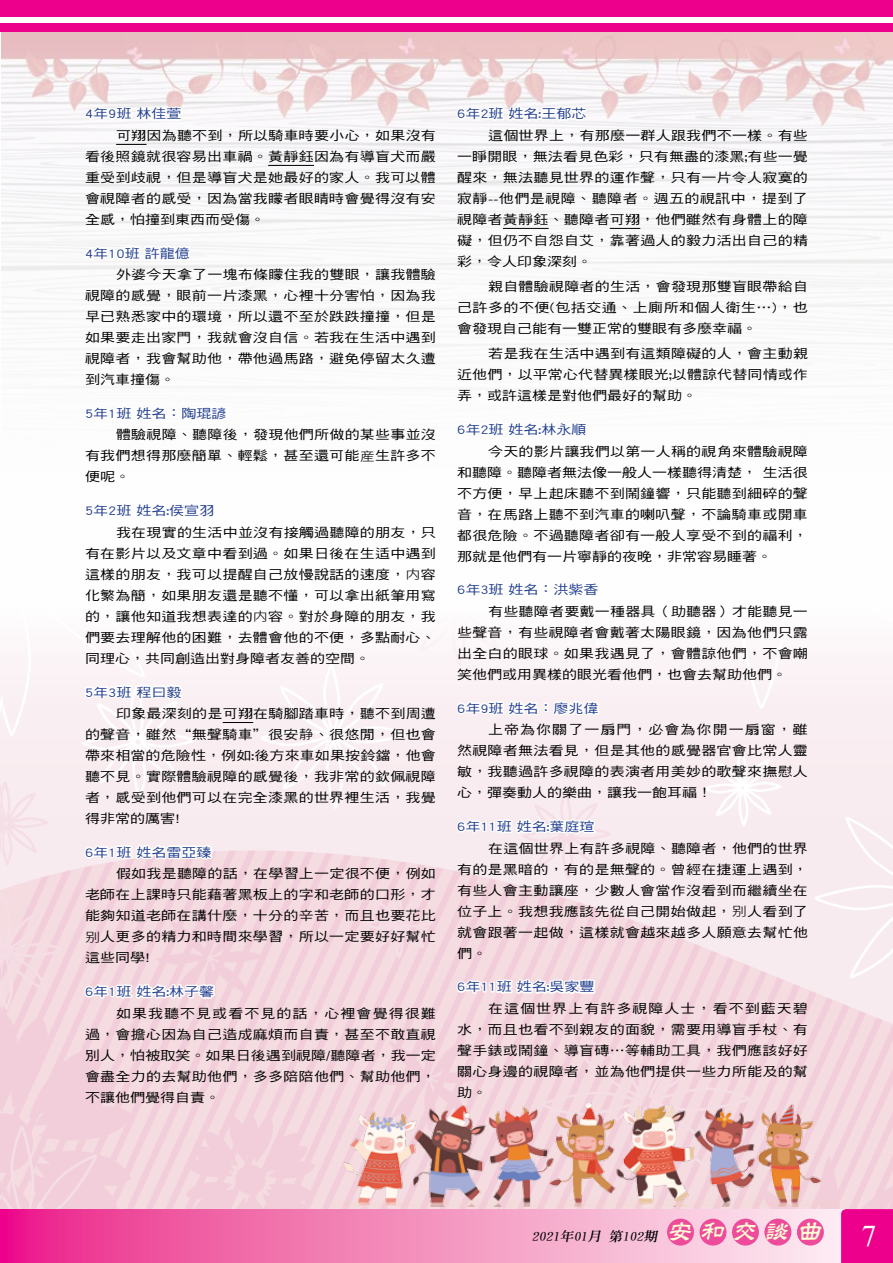
<style>
.page{position:relative;width:893px;height:1263px;background:#fff}
.page>*{position:absolute;margin:0;border:0;box-sizing:border-box;transform-origin:0 0}
.t1{font:12.75px/21px "DF Hei Std W5";letter-spacing:.015em;color:#000;text-align:justify;scale:1.18 1}
.t2{font:12.75px "DF Hei Std W5";color:#24408f;scale:1.18 1}
.t3{font:italic 12.75px "Inn Ming Extra";color:#000;scale:1.1 1}
.s1{font-family:"Microsoft Jheng Hei"}
.s2{font-family:"Times New Roman";font-style:normal;font-size:30px;color:#fff}
</style>
<div class="page">
<img style="left:0;top:634px;width:893px;height:575px">
<svg style="left:0;top:0;width:1px;height:17px"></svg>
<div style="left:1px;top:0;width:892px;height:17px;background:#ec008c"></div>
<div style="left:1px;top:23px;width:892px;height:9px;background:#ec008c"></div>
<hr style="left:0;top:1209px;width:1px;height:54px;background:#ec008c">
<svg style="left:1px;top:1209px;width:840px;height:54px;background:#f387ba"></svg>
<div style="left:841px;top:1209px;width:52px;height:54px;background:#ec008c"></div>
<div style="left:667px;top:1218px;width:27px;height:27px;background:#ed4c9a;border-radius:50%"></div>
<div style="left:699px;top:1218px;width:27px;height:27px;background:#ed4c9a;border-radius:50%"></div>
<div style="left:732px;top:1218px;width:27px;height:27px;background:#ed4c9a;border-radius:50%"></div>
<div style="left:764px;top:1218px;width:27px;height:27px;background:#ed4c9a;border-radius:50%"></div>
<div style="left:797px;top:1218px;width:27px;height:27px;background:#ed4c9a;border-radius:50%"></div>
<img style="left:1px;top:32px;width:892px;height:318px">
<hr style="left:268px;top:165px;width:46px;height:1px;background:#000">
<hr style="left:223px;top:722px;width:30px;height:1px;background:#000">
<svg style="left:81px;top:90px;width:103px;height:71px"></svg>
<svg style="left:81px;top:218px;width:116px;height:82px"></svg>
<svg style="left:82px;top:673px;width:102px;height:66px"></svg>
<svg style="left:83px;top:812px;width:131px;height:87px;background:#f6e4e9"></svg>
<svg style="left:83px;top:951px;width:148px;height:87px;background:#f4dae1"></svg>
<hr style="left:503px;top:228px;width:46px;height:1px;background:#000">
<hr style="left:610px;top:228px;width:30px;height:1px;background:#000">
<svg style="left:455px;top:74px;width:134px;height:87px"></svg>
<svg style="left:455px;top:634px;width:146px;height:3px"></svg>
<svg style="left:455px;top:668px;width:146px;height:87px"></svg>
<svg style="left:455px;top:786px;width:142px;height:87px;background:#f8ecf0"></svg>
<svg style="left:455px;top:947px;width:144px;height:86px;background:#f4dbe2"></svg>
<img style="left:330px;top:1103px;width:509px;height:104px">
<p class="t2" style="left:85px;top:107px;width:83px">4年9班 林佳萱</p>
<p class="t1" style="left:85px;top:125px;width:299px;text-indent:31px">可翔因為聽不到，所以騎車時要小心，如果沒有看後照鏡就很容易出車禍。黃靜鈺因為有導盲犬而嚴重受到歧視，但是導盲犬是她最好的家人。我可以體會視障者的感受，因為當我矇者眼睛時會覺得沒有安全感，怕撞到東西而受傷。</p>
<p class="t2" style="left:85px;top:246px;width:90px">4年10班 許龍億</p>
<p class="t1" style="left:85px;top:264px;width:299px;text-indent:31px">外婆今天拿了一塊布條矇住我的雙眼，讓我體驗視障的感覺，眼前一片漆黑，心裡十分害怕，因為我早已熟悉家中的環境，所以還不至於跌跌撞撞，但是如果要走出家門，我就會沒自信。若我在生活中遇到視障者，我會幫助他，帶他過馬路，避免停留太久遭到汽車撞傷。</p>
<p class="t2" style="left:85px;top:406px;width:121px">5年1班 姓名：陶琨諺</p>
<p class="t1" style="left:85px;top:424px;width:299px;text-indent:31px">體驗視障、聽障後，發現他們所做的某些事並沒有我們想得那麼簡單、輕鬆，甚至還可能<span class="s1">産</span>生許多不便呢。</p>
<p class="t2" style="left:85px;top:504px;width:111px">5年2班 姓名:侯宣羽</p>
<p class="t1" style="left:85px;top:521px;width:299px;text-indent:31px">我在現實的生活中並沒有接觸過聽障的朋友，只有在影片以及文章中看到過。如果日後在生适中遇到這樣的朋友，我可以提醒自己放慢說話的速度，<span class="s1">内</span>容化繁為簡，如果朋友還是聽不懂，可以拿出紙筆用寫的，讓他知道我想表達的<span class="s1">内</span>容。對於身障的朋友，我們要去理解他的困難，去體會他的不便，多點耐心、同理心，共同創造出對身障者友善的空間。</p>
<p class="t2" style="left:85px;top:685px;width:83px">5年3班 程曰毅</p>
<p class="t1" style="left:85px;top:703px;width:299px;text-indent:31px">印象最深刻的是可翔在騎腳踏車時，聽不到周遭的聲音，雖然“無聲騎車”很安<span class="s1">静</span>、很悠閒，但也會帶來相當的危險性，例如:後方來車如果按鈴鐺，他會聽不見。實際體驗視障的感覺後，我非常的欽佩視障者，感受到他們可以在完全漆黑的世界裡生活，我覺得非常的厲害!</p>
<p class="t2" style="left:85px;top:845px;width:109px">6年1班 姓名雷亞臻</p>
<p class="t1" style="left:85px;top:863px;width:299px;text-indent:31px">假如我是聽障的話，在學習上一定很不便，例如老師在上課時只能藉著黑板上的字和老師的口形，才能夠知道老師在講什麼，十分的辛苦，而且也要花比<span class="s1">别</span>人更多的精力和時間來學習，所以一定要好好幫忙這些同學!</p>
<p class="t2" style="left:85px;top:984px;width:111px">6年1班 姓名:林子馨</p>
<p class="t1" style="left:85px;top:1002px;width:299px;text-indent:31px">如果我聽不見或看不見的話，心裡會覺得很難過，會擔心因為自己造成麻煩而自責，甚至不敢直視別人，怕被取笑。如果日後遇到視障/聽障者，我一定會盡全力的去幫助他們，多多陪陪他們、幫助他們，不讓他們覺得自責。</p>
<p class="t2" style="left:457px;top:107px;width:111px">6年2班 姓名:王郁芯</p>
<p class="t1" style="left:457px;top:125px;width:299px;text-indent:31px">這個世界上，有那麼一群人跟我們不一樣。有些一睜開眼，無法看見色彩，只有無盡的漆黑;有些一覺醒來，無法聽見世界的運作聲，只有一片令人寂寞的寂靜--他們是視障、聽障者。週五的視訊中，提到了視障者黃靜鈺、聽障者可翔，他們雖然有身體上的障礙，但仍不自怨自艾，靠著過人的毅力活出自己的精彩，令人印象深刻。</p>
<p class="t1" style="left:457px;top:276px;width:299px;text-indent:31px">親自體驗視障者的生活，會發現那雙盲眼帶給自己許多的不便(包括交通、上廁所和個人衛生…)，也會發現自己能有一雙正常的雙眼有多麼幸福。</p>
<p class="t1" style="left:457px;top:343px;width:299px;text-indent:31px">若是我在生活中遇到有這類障礙的人，會主動親近他們，以平常心代替異樣眼光;以體諒代替同情或作弄，或許這樣是對他們最好的幫助。</p>
<p class="t2" style="left:457px;top:423px;width:111px">6年2班 姓名:林永順</p>
<p class="t1" style="left:457px;top:440px;width:299px;text-indent:31px">今天的影片讓我們以第一人稱的視角來體驗視障和聽障。聽障者無法像一般人一樣聽得清楚， 生活很不方便，早上起床聽不到鬧鐘響，只能聽到細碎的聲音，在馬路上聽不到汽車的喇叭聲，不論騎車或開車都很危險。不過聽障者卻有一般人享受不到的福利，那就是他們有一片寧靜的夜晚，非常容易睡著。</p>
<p class="t2" style="left:457px;top:583px;width:121px">6年3班 姓名：洪紫香</p>
<p class="t1" style="left:457px;top:601px;width:299px;text-indent:31px">有些聽障者要戴一種器具（助聽器）才能聽見一些聲音，有些視障者會戴著太陽眼鏡，因為他們只露出全白的眼球。如果我遇見了，會體諒他們，不會嘲笑他們或用異樣的眼光看他們，也會去幫助他們。</p>
<p class="t2" style="left:457px;top:701px;width:121px">6年9班 姓名：廖兆偉</p>
<p class="t1" style="left:457px;top:719px;width:299px;text-indent:31px">上帝為你關了一扇門，必會為你開一扇窗，雖然視障者無法看見，但是其他的感覺器官會比常人靈敏，我聽過許多視障的表演者用美妙的歌聲來撫慰人心，彈奏動人的樂曲，讓我一飽耳福！</p>
<p class="t2" style="left:457px;top:819px;width:118px">6年11班 姓名:葉庭瑄</p>
<p class="t1" style="left:457px;top:837px;width:299px;text-indent:31px">在這個世界上有許多視障、聽障者，他們的世界有的是黑暗的，有的是無聲的。曾經在捷運上遇到，有些人會主動讓座，少數人會當作沒看到而繼續坐在位子上。我想我應該先從自己開始做起，<span class="s1">别</span>人看到了就會跟著一起做，這樣就會越來越多人願意去幫忙他們。</p>
<p class="t2" style="left:457px;top:980px;width:118px">6年11班 姓名:吳家豐</p>
<p class="t1" style="left:457px;top:997px;width:299px;text-indent:31px">在這個世界上有許多視障人士，看不到藍天碧水，而且也看不到親友的面貌，需要用導盲手杖、有聲手錶或鬧鐘、導盲磚…等輔助工具，我們應該好好關心身邊的視障者，並為他們提供一些力所能及的幫助。</p>
<p class="t3" style="left:532px;top:1229px;width:315px">2021年01月 第102期<sup>安和交談曲</sup> <span class="s2">7</span></p>
</div>
